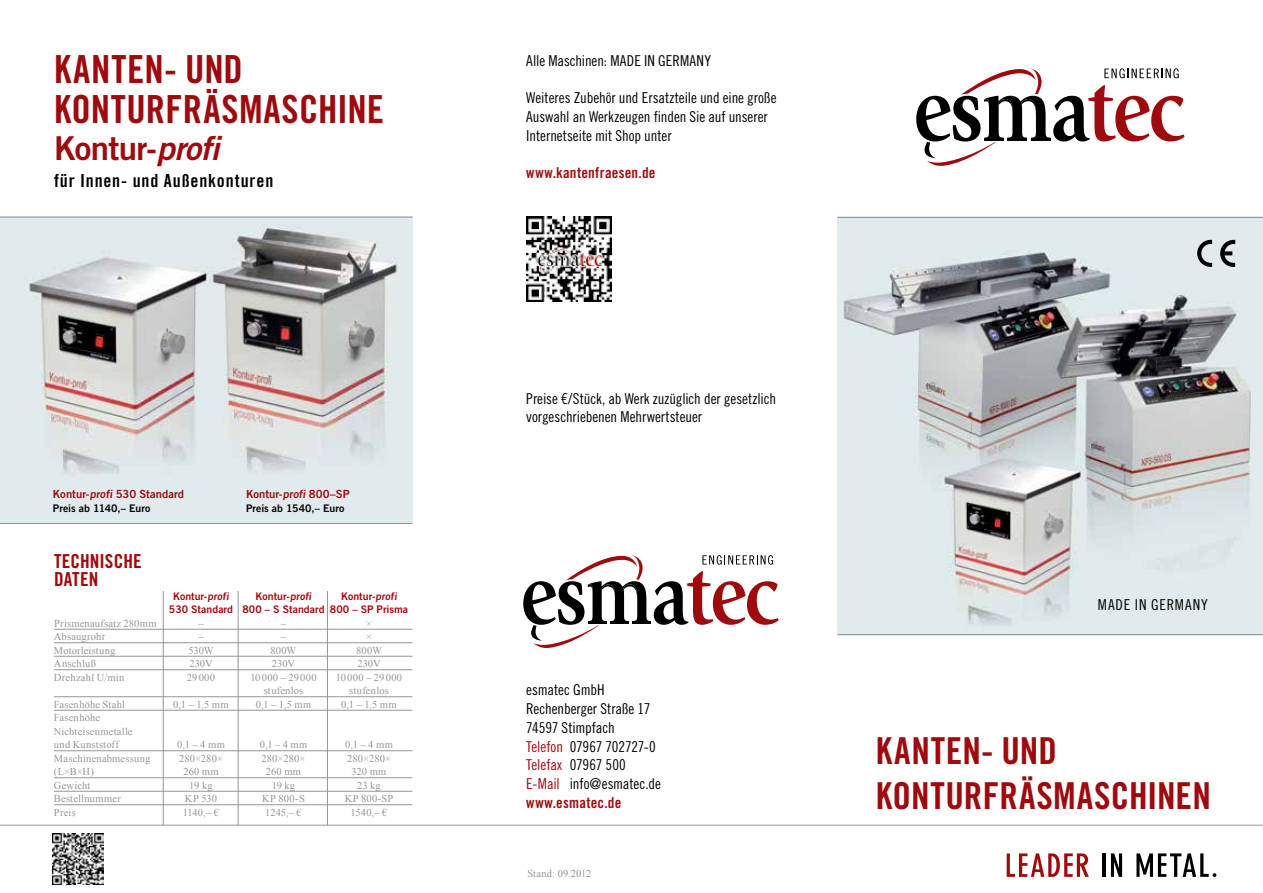
<style>
.page{position:relative;width:1263px;height:893px;background:#fff}
.page>*{position:absolute;margin:0;border:0;box-sizing:border-box;transform-origin:0 0}
.t1{font:38.7px/40.5px "Trade Gothic Bold Cond Twenty";letter-spacing:.01em;color:#9e0b0f}
.t2{font:37.05px/45px "Trade Gothic LT Std Bd Cn 20";letter-spacing:.01em;color:#9e0b0f}
.t3{font:32.85px "Trade Gothic Bold Two";letter-spacing:-.02em;color:#9e0b0f}
.t4{font:19.35px/18px "Trade Gothic Bold Cond Twenty";letter-spacing:.005em;color:#9e0b0f}
.t5{font:18px "Trade Gothic Bold Cond Twenty";letter-spacing:.045em;color:#000}
.t6{font:15px/18.8px "Trade Gothic Cond Eighteen";letter-spacing:-.005em;color:#000}
.t7{font:15px "Trade Gothic Bold Cond Twenty";letter-spacing:.02em;color:#9e0b0f}
.t8{font:15px "Trade Gothic Cond Eighteen";letter-spacing:.06em;color:#000}
.t9{font:11.25px "Trade Gothic Bold Two";letter-spacing:.005em;color:#9e0b0f}
.t10{font:10.5px/13.5px "Times New Roman";letter-spacing:.015em;color:#939598}
.t11{font:10.5px/13.5px "Trade Gothic Bold Two";letter-spacing:.005em;color:#9e0b0f}
.t12{font:10.5px "Trade Gothic Bold Two";letter-spacing:.005em;color:#000}
.t13{font:10.5px "Times New Roman";letter-spacing:.035em;color:#939598}
.s1{font-style:italic}
.s2{color:#9e0b0f}
</style>
<div class="page">
<svg style="left:916px;top:68px;width:268px;height:98px"></svg>
<svg style="left:1007px;top:853px;width:82px;height:24px"></svg>
<hr style="left:1102px;top:853px;width:4px;height:24px;background:#000">
<svg style="left:1111px;top:853px;width:11px;height:24px"></svg>
<svg style="left:1136px;top:853px;width:80px;height:24px"></svg>
<hr style="left:0;top:825px;width:1263px;height:1px;background:#939598">
<img style="left:838px;top:218px;width:425px;height:416px">
<svg style="left:1197px;top:240px;width:38px;height:27px"></svg>
<svg style="left:523px;top:555px;width:256px;height:93px"></svg>
<img style="left:526px;top:217px;width:85px;height:85px">
<img style="left:53px;top:833px;width:51px;height:51px">
<img style="left:0;top:218px;width:412px;height:304px">
<hr style="left:54px;top:629px;width:358px;height:1px;background:#939598">
<hr style="left:54px;top:642px;width:358px;height:1px;background:#939598">
<hr style="left:54px;top:656px;width:358px;height:1px;background:#939598">
<hr style="left:54px;top:669px;width:358px;height:1px;background:#939598">
<hr style="left:54px;top:696px;width:358px;height:1px;background:#939598">
<hr style="left:54px;top:710px;width:358px;height:1px;background:#939598">
<hr style="left:54px;top:750px;width:358px;height:1px;background:#939598">
<hr style="left:54px;top:777px;width:358px;height:1px;background:#939598">
<hr style="left:54px;top:791px;width:358px;height:1px;background:#939598">
<hr style="left:54px;top:804px;width:358px;height:1px;background:#939598">
<hr style="left:163px;top:591px;width:1px;height:234px;background:#939598">
<hr style="left:238px;top:591px;width:1px;height:234px;background:#939598">
<hr style="left:327px;top:591px;width:1px;height:234px;background:#939598">
<hr style="left:0;top:217px;width:412px;height:1px;background:#939598">
<hr style="left:838px;top:217px;width:425px;height:1px;background:#939598">
<hr style="left:0;top:523px;width:412px;height:1px;background:#939598">
<hr style="left:838px;top:634px;width:425px;height:1px;background:#939598">
<h1 class="t1" style="left:54px;top:48px;width:331px">KANTEN- UND<br>KONTURFRÄSMASCHINE</h1>
<h3 class="t3" style="left:54px;top:128px;width:167px">Kontur-<span class="s1">profi</span></h3>
<h3 class="t5" style="left:54px;top:170px;width:221px">für Innen- und Außenkonturen</h3>
<p class="t9" style="left:53px;top:487px;width:133px">Kontur-profi 530 Standard</p>
<p class="t12" style="left:53px;top:501px;width:99px">Preis ab 1140,– Euro</p>
<h3 class="t4" style="left:54px;top:551px;width:89px">TECHNISCHE<br>DATEN</h3>
<p class="t9" style="left:246px;top:487px;width:105px">Kontur-profi 800–SP</p>
<p class="t12" style="left:246px;top:501px;width:100px">Preis ab 1540,– Euro</p>
<p class="t11" style="left:169px;top:589px;width:241px;text-indent:172px">Kontur-profi<br>530 Standard 800 – S Standard 800 – SP Prisma</p>
<p class="t11" style="left:173px;top:589px;width:59px">Kontur-profi</p>
<p class="t11" style="left:256px;top:589px;width:59px">Kontur-profi</p>
<p class="t10" style="left:54px;top:616px;width:104px">Prismenaufsatz 280mm</p>
<p class="t10" style="left:198px;top:616px;width:7px">–</p>
<p class="t10" style="left:281px;top:616px;width:7px">–</p>
<p class="t10" style="left:366px;top:616px;width:7px">×</p>
<p class="t10" style="left:54px;top:630px;width:53px">Absaugrohr</p>
<p class="t10" style="left:198px;top:630px;width:7px">–</p>
<p class="t10" style="left:281px;top:630px;width:7px">–</p>
<p class="t10" style="left:366px;top:630px;width:7px">×</p>
<p class="t10" style="left:54px;top:643px;width:63px">Motorleistung</p>
<p class="t10" style="left:188px;top:643px;width:27px">530W</p>
<p class="t10" style="left:270px;top:643px;width:27px">800W</p>
<p class="t10" style="left:356px;top:643px;width:27px">800W</p>
<p class="t10" style="left:54px;top:657px;width:44px">Anschluß</p>
<p class="t10" style="left:189px;top:657px;width:25px">230V</p>
<p class="t10" style="left:272px;top:657px;width:25px">230V</p>
<p class="t10" style="left:357px;top:657px;width:25px">230V</p>
<p class="t10" style="left:54px;top:670px;width:72px">Drehzahl U/min</p>
<p class="t10" style="left:187px;top:670px;width:30px">29000</p>
<p class="t13" style="left:250px;top:670px;width:68px">10000 – 29000</p>
<p class="t13" style="left:336px;top:670px;width:68px">10000 – 29000</p>
<p class="t10" style="left:264px;top:684px;width:41px">stufenlos</p>
<p class="t10" style="left:349px;top:684px;width:41px">stufenlos</p>
<p class="t10" style="left:54px;top:697px;width:73px">Fasenhöhe Stahl</p>
<p class="t10" style="left:173px;top:697px;width:57px">0,1 – 1,5 mm</p>
<p class="t10" style="left:256px;top:697px;width:57px">0,1 – 1,5 mm</p>
<p class="t10" style="left:341px;top:697px;width:57px">0,1 – 1,5 mm</p>
<p class="t10" style="left:54px;top:711px;width:80px">Fasenhöhe<br>Nichteisenmetalle und Kunststoff</p>
<p class="t10" style="left:177px;top:738px;width:49px">0,1 – 4 mm</p>
<p class="t10" style="left:260px;top:738px;width:49px">0,1 – 4 mm</p>
<p class="t10" style="left:345px;top:738px;width:49px">0,1 – 4 mm</p>
<p class="t10" style="left:54px;top:751px;width:98px">Maschinenabmessung</p>
<p class="t10" style="left:179px;top:751px;width:45px">280×280×</p>
<p class="t10" style="left:262px;top:751px;width:45px">280×280×</p>
<p class="t10" style="left:347px;top:751px;width:45px">280×280×</p>
<p class="t10" style="left:54px;top:765px;width:41px">(L×B×H)</p>
<p class="t10" style="left:183px;top:765px;width:37px">260 mm</p>
<p class="t10" style="left:266px;top:765px;width:37px">260 mm</p>
<p class="t10" style="left:351px;top:765px;width:36px">320 mm</p>
<p class="t10" style="left:54px;top:778px;width:38px">Gewicht</p>
<p class="t10" style="left:189px;top:778px;width:25px">19 kg</p>
<p class="t10" style="left:272px;top:778px;width:25px">19 kg</p>
<p class="t10" style="left:357px;top:778px;width:25px">23 kg</p>
<p class="t10" style="left:54px;top:792px;width:68px">Bestellnummer</p>
<p class="t10" style="left:185px;top:792px;width:34px">KP 530</p>
<p class="t10" style="left:262px;top:792px;width:44px">KP 800-S</p>
<p class="t10" style="left:345px;top:792px;width:50px">KP 800-SP</p>
<p class="t10" style="left:54px;top:805px;width:23px">Preis</p>
<p class="t10" style="left:183px;top:805px;width:37px">1140,– €</p>
<p class="t10" style="left:265px;top:805px;width:38px">1245,– €</p>
<p class="t10" style="left:350px;top:805px;width:38px">1540,– €</p>
<h3 class="t6" style="left:526px;top:51px;width:186px">Alle Maschinen: MADE IN GERMANY</h3>
<h3 class="t6" style="left:526px;top:89px;width:252px">Weiteres Zubehör und Ersatzteile und eine große<br>Auswahl an Werkzeugen finden Sie auf unserer<br>Internetseite mit Shop unter</h3>
<h3 class="t7" style="left:526px;top:164px;width:131px">www.kantenfraesen.de</h3>
<h3 class="t6" style="left:526px;top:389px;width:251px">Preise €/Stück, ab Werk zuzüglich der gesetzlich vorgeschriebenen Mehrwertsteuer</h3>
<h3 class="t6" style="left:526px;top:680px;width:136px">esmatec GmbH<br>Rechenberger Straße 17<br>74597 Stimpfach<br><span class="s2">Telefon</span> 07967 702727-0<br><span class="s2">Telefax</span> 07967 500<br><span class="s2">E-Mail</span> info@esmatec.de</h3>
<h3 class="t7" style="left:526px;top:793px;width:97px">www.esmatec.de</h3>
<p class="t10" style="left:527px;top:866px;width:66px">Stand: 09.2012</p>
<h3 class="t8" style="left:1098px;top:596px;width:112px">MADE IN GERMANY</h3>
<h2 class="t2" style="left:876px;top:727px;width:337px">KANTEN- UND<br>KONTURFRÄSMASCHINEN</h2>
</div>
